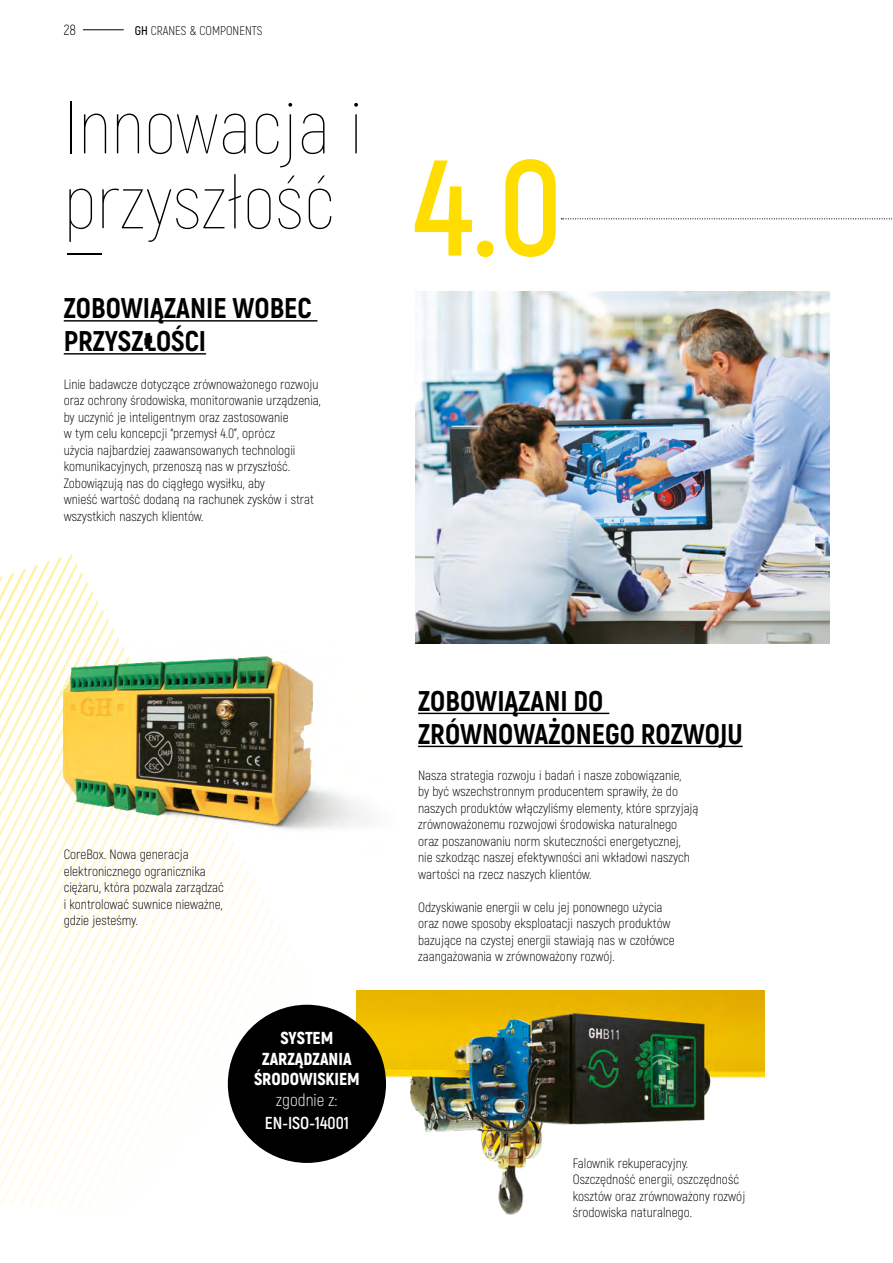
<style>
.page{position:relative;width:893px;height:1263px;background:#fff}
.page>*{position:absolute;margin:0;border:0;box-sizing:border-box;transform-origin:0 0}
.t1{font:700 135.75px "Akrobat";color:#fd0}
.t2{font:100 75px/75px "Akrobat";color:#000}
.t3{font:800 28.5px/33px "Akrobat";color:#000}
.t4{font:900 17.4px/20.9px "Akrobat";color:#fff;text-align:center}
.t5{font:700 17.4px "Akrobat";color:#fff}
.t6{font:300 17.4px "Akrobat";color:#fff}
.t7{font:300 14.7px "Akrobat";color:#000}
.t8{font:300 13.5px/16.5px "Akrobat";color:#000}
.t9{font:300 12.6px "Akrobat";color:#000}
.s1{font-weight:600}
</style>
<div class="page">
<hr style="left:83px;top:29px;width:41px;height:1px;background:#000">
<img style="left:357px;top:991px;width:408px;height:224px">
<hr style="left:418px;top:713px;width:191px;height:1px;background:#000">
<hr style="left:418px;top:746px;width:325px;height:1px;background:#000">
<hr style="left:64px;top:320px;width:253px;height:2px;background:#000">
<hr style="left:64px;top:353px;width:142px;height:2px;background:#000">
<img style="left:415px;top:291px;width:414px;height:353px">
<svg style="left:561px;top:218px;width:332px;height:1px"></svg>
<svg style="left:0;top:554px;width:349px;height:656px"></svg>
<img style="left:55px;top:642px;width:373px;height:210px">
<div style="left:228px;top:1005px;width:158px;height:158px;background:#000;border-radius:50%"></div>
<p class="t7" style="left:64px;top:21px;width:14px">28</p>
<p class="t9" style="left:135px;top:23px;width:129px"><span class="s1">GH</span> CRANES &amp; COMPONENTS</p>
<h2 class="t2" style="left:64px;top:89px;width:300px">Innowacja i przyszłość</h2>
<h2 class="t2" style="left:64px;top:209px;width:43px">—</h2>
<h3 class="t3" style="left:64px;top:291px;width:249px">ZOBOWIĄZANIE WOBEC<br>PRZYSZŁOŚCI</h3>
<p class="t8" style="left:64px;top:376px;width:258px">Linie badawcze dotyczące zrównoważonego rozwoju oraz ochrony środowiska, monitorowanie urządzenia, by uczynić je inteligentnym oraz zastosowanie<br>w tym celu koncepcji “przemysł 4.0”, oprócz<br>użycia najbardziej zaawansowanych technologii komunikacyjnych, przenoszą nas w przyszłość.<br>Zobowiązują nas do ciągłego wysiłku, aby<br>wnieść wartość dodaną na rachunek zysków i strat wszystkich naszych klientów.</p>
<h1 class="t1" style="left:414px;top:124px;width:150px">4.0</h1>
<p class="t8" style="left:64px;top:846px;width:162px">CoreBox. Nowa generacja elektronicznego ogranicznika ciężaru, która pozwala zarządzać i kontrolować suwnice nieważne, gdzie jesteśmy.</p>
<p class="t4" style="left:254px;top:1027px;width:107px">SYSTEM<br>ZARZĄDZANIA<br>ŚRODOWISKIEM</p>
<p class="t6" style="left:276px;top:1090px;width:63px">zgodnie z:</p>
<p class="t5" style="left:265px;top:1112px;width:86px">EN-ISO-14001</p>
<h3 class="t3" style="left:418px;top:684px;width:326px">ZOBOWIĄZANI DO<br>ZRÓWNOWAŻONEGO ROZWOJU</h3>
<p class="t8" style="left:418px;top:766px;width:282px">Nasza strategia rozwoju i badań i nasze zobowiązanie,<br>by być wszechstronnym producentem sprawiły, że do naszych produktów włączyliśmy elementy, które sprzyjają zrównoważonemu rozwojowi środowiska naturalnego oraz poszanowaniu norm skuteczności energetycznej,<br>nie szkodząc naszej efektywności ani wkładowi naszych wartości na rzecz naszych klientów.</p>
<p class="t8" style="left:418px;top:898px;width:258px">Odzyskiwanie energii w celu jej ponownego użycia oraz nowe sposoby eksploatacji naszych produktów bazujące na czystej energii stawiają nas w czołówce zaangażowania w zrównoważony rozwój.</p>
<p class="t8" style="left:573px;top:1154px;width:174px">Falownik rekuperacyjny.<br>Oszczędność energii, oszczędność kosztów oraz zrównoważony rozwój środowiska naturalnego.</p>
</div>
